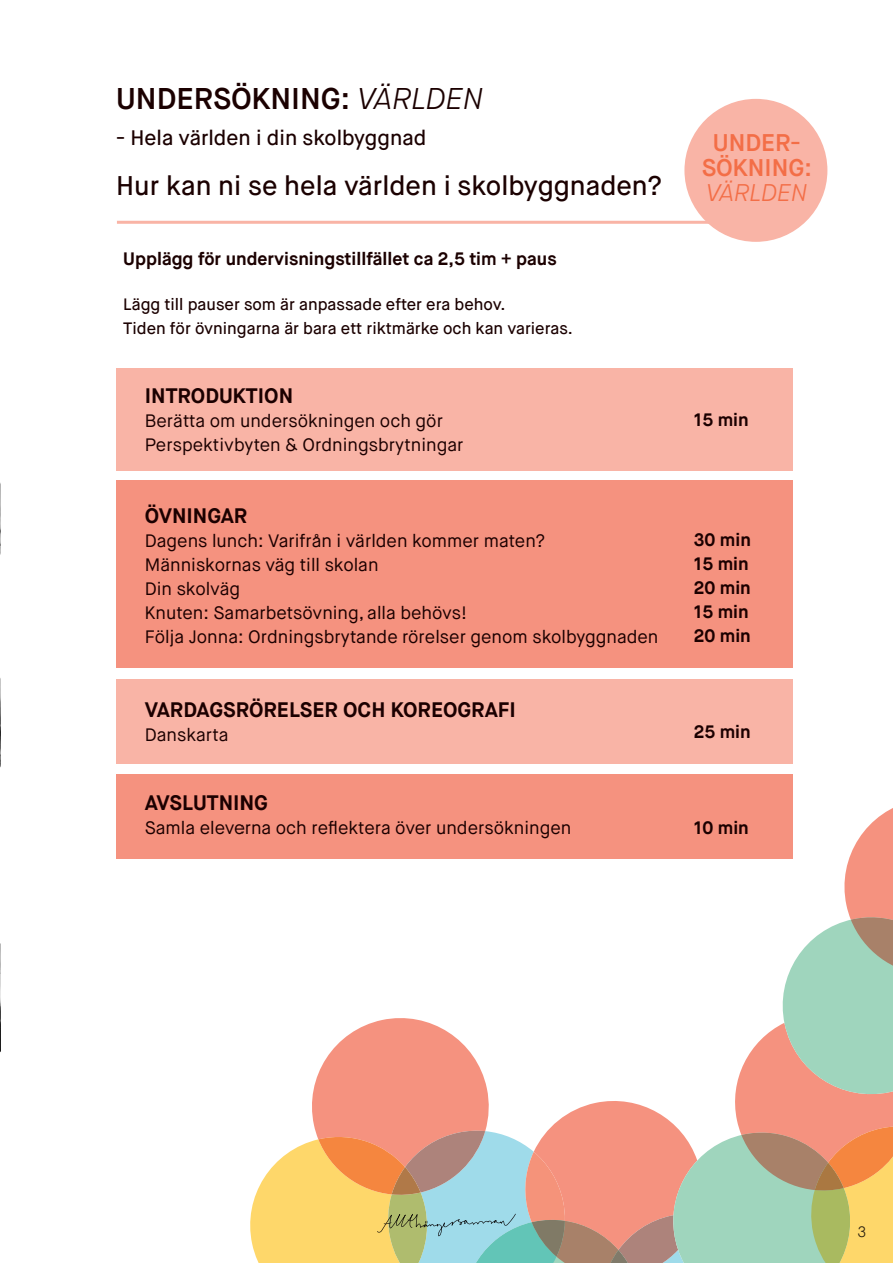
<style>
.page{position:relative;width:893px;height:1263px;background:#fff}
.page>*{position:absolute;margin:0;border:0;box-sizing:border-box;transform-origin:0 0}
.t1{font:600 30px "Maison Neue";color:#1b0000}
.t2{font:500 27px "Maison Neue";color:#1b0000}
.t3{font:600 24.15px/24.6px "Maison Neue";color:#f36e47;text-align:center}
.t4{font:italic 300 24.15px "Maison Neue";color:#f36e47}
.t5{font:700 21px "Maison Neue";color:#1b0000}
.t6{font:500 21px "Maison Neue";color:#1b0000}
.t7{font:18px/24px "Maison Neue";color:#1b0000}
.t8{font:700 18px "Maison Neue";color:#1b0000}
.t9{font:500 16.5px/24px "Maison Neue";color:#1b0000}
.t10{font:300 15px "Maison Neue";color:#231f20}
.s1{font-weight:300;font-style:italic}
</style>
<div class="page">
<hr style="left:117px;top:221px;width:675px;height:3px;background:#f9b4a6">
<div style="left:684px;top:99px;width:143px;height:143px;background:#f9b4a6;border-radius:50%"></div>
<div style="left:116px;top:368px;width:677px;height:102px;background:#f9b4a6"></div>
<div style="left:116px;top:774px;width:677px;height:84px;background:#f5927f"></div>
<div style="left:116px;top:480px;width:677px;height:188px;background:#f5927f"></div>
<div style="left:116px;top:679px;width:677px;height:85px;background:#f9b4a6"></div>
<svg style="left:242px;top:808px;width:651px;height:455px"></svg>
<img style="left:0;top:678px;width:1px;height:89px">
<img style="left:0;top:483px;width:1px;height:72px">
<img style="left:0;top:943px;width:1px;height:109px">
<p class="t1" style="left:116px;top:80px;width:368px">UNDERSÖKNING: <span class="s1">VÄRLDEN</span></p>
<p class="t6" style="left:116px;top:125px;width:311px">- Hela världen i din skolbyggnad</p>
<p class="t2" style="left:116px;top:168px;width:547px">Hur kan ni se hela världen i skolbyggnaden?</p>
<p class="t8" style="left:123px;top:247px;width:435px">Upplägg för undervisningstillfället ca 2,5 tim + paus</p>
<p class="t9" style="left:123px;top:292px;width:451px">Lägg till pauser som är anpassade efter era behov.<br>Tiden för övningarna är bara ett riktmärke och kan varieras.</p>
<p class="t5" style="left:145px;top:383px;width:150px">INTRODUKTION</p>
<p class="t7" style="left:145px;top:409px;width:320px">Berätta om undersökningen och gör<br>Perspektivbyten &amp; Ordningsbrytningar</p>
<p class="t5" style="left:145px;top:503px;width:104px">ÖVNINGAR</p>
<p class="t7" style="left:145px;top:529px;width:402px">Dagens lunch: Varifrån i världen kommer maten?</p>
<p class="t7" style="left:145px;top:553px;width:235px">Människornas väg till skolan</p>
<p class="t7" style="left:145px;top:577px;width:97px">Din skolväg</p>
<p class="t7" style="left:145px;top:601px;width:324px">Knuten: Samarbetsövning, alla behövs!</p>
<p class="t7" style="left:145px;top:625px;width:515px">Följa Jonna: Ordningsbrytande rörelser genom skolbyggnaden</p>
<p class="t5" style="left:145px;top:696px;width:373px">VARDAGSRÖRELSER OCH KOREOGRAFI</p>
<p class="t7" style="left:145px;top:723px;width:85px">Danskarta</p>
<p class="t5" style="left:145px;top:789px;width:124px">AVSLUTNING</p>
<p class="t7" style="left:145px;top:816px;width:428px">Samla eleverna och reflektera över undersökningen</p>
<h3 class="t3" style="left:702px;top:131px;width:112px">UNDER-<br>SÖKNING:</h3>
<h3 class="t4" style="left:706px;top:177px;width:103px">VÄRLDEN</h3>
<p class="t8" style="left:694px;top:409px;width:56px">15 min</p>
<p class="t8" style="left:694px;top:529px;width:59px">30 min</p>
<p class="t8" style="left:694px;top:553px;width:56px">15 min</p>
<p class="t8" style="left:694px;top:577px;width:59px">20 min</p>
<p class="t8" style="left:694px;top:601px;width:56px">15 min</p>
<p class="t8" style="left:694px;top:625px;width:59px">20 min</p>
<p class="t8" style="left:694px;top:721px;width:58px">25 min</p>
<p class="t8" style="left:694px;top:817px;width:57px">10 min</p>
<p class="t10" style="left:857px;top:1222px;width:10px">3</p>
</div>
